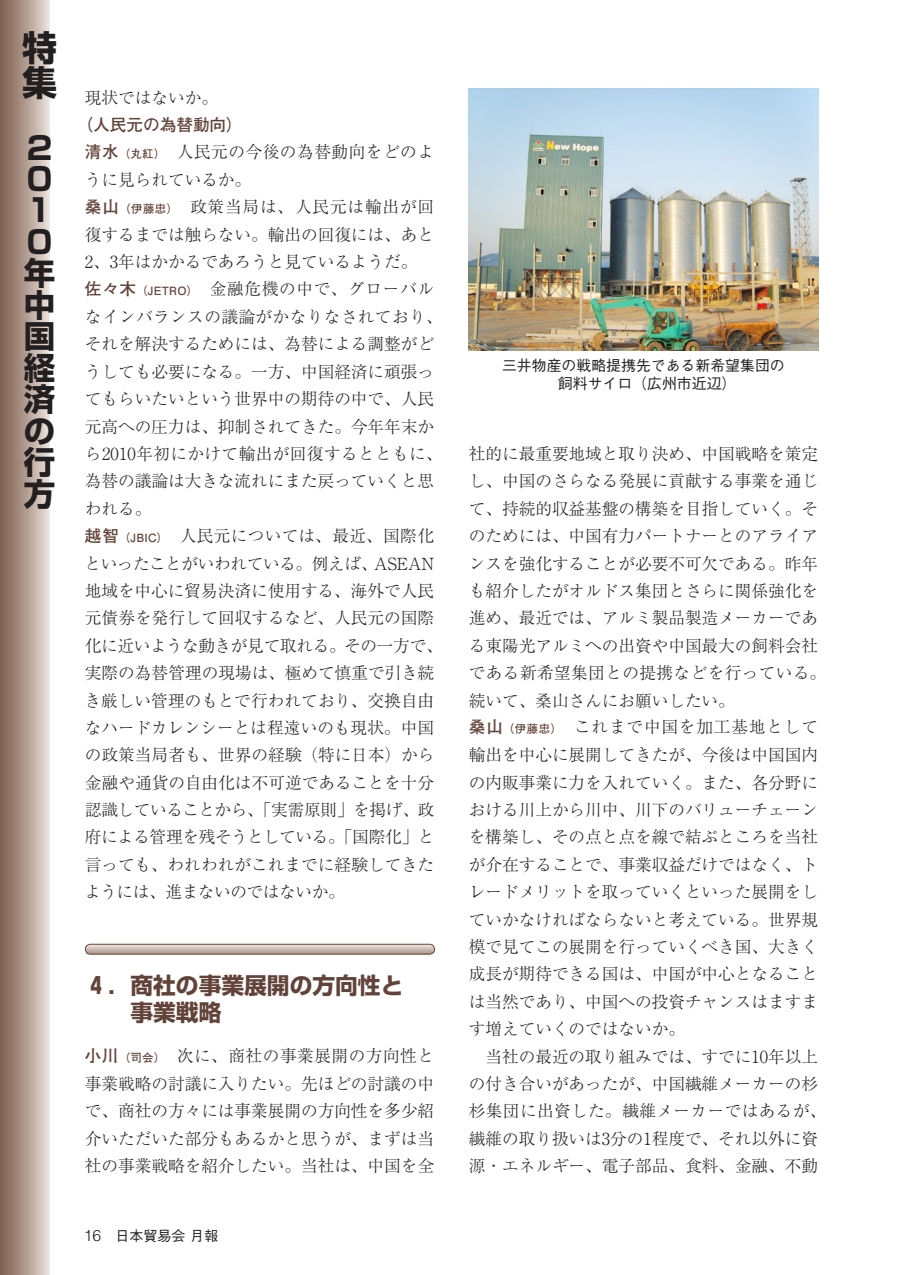
<style>
.page{position:relative;width:903px;height:1275px;background:#fff}
.page>*{position:absolute;margin:0;border:0;box-sizing:border-box;transform-origin:0 0}
.t1{font:700 35px/35px "Shin Go Pr 5";color:#231f20}
.t2{font:700 31.5px/31.5px "Shin Go Pr 5";color:#231f20}
.シンポジウム-タイトル大{font:700 22.75px/27.5px "Shin Go Pr 5";color:#624339}
.シンポジウム-本文{font:300 16.62px/27.5px "Ryumin Pr 5";color:#231f20}
.シンポジウム-本文-2{font:300 16.62px/28px "Ryumin Pr 5";letter-spacing:.035em;color:#231f20}
.シンポジウム-本文-3{font:700 16.62px "Futo Go B101 Pr 5";color:#624339}
.海外事情-本文{font:500 14.88px "Gothic BBB Pr 5";color:#231f20}
.t3{font:500 14px "Gothic BBB Pr 5";color:#231f20}
.s1{font-family:"Futo Go B101 Pr 5";font-weight:700;color:#624339}
.s2{font-family:"Futo Go B101 Pr 5";font-weight:700;font-size:11.38px;color:#624339}
.s3{font-family:"Helvetica";font-weight:300;font-size:15.75px}
</style>
<div class="page">
<div style="left:0;top:0;width:50px;height:1275px;background:linear-gradient(to right,#7b5a49,#e7ddd7)"></div>
<svg style="left:85px;top:944px;width:349px;height:10px;background:#cabab1"></svg>
<div style="left:85px;top:944px;width:350px;height:11px;border:1px solid #624339;border-radius:5px"></div>
<img style="left:469px;top:89px;width:349px;height:262px">
<h1 class="t1" style="left:22px;top:27px;width:36px">特集</h1>
<h2 class="t2" style="left:24px;top:130px;width:33px">２<br>０<br>１<br>０年中国経済の行方</h2>
<p class="シンポジウム-本文" style="left:85px;top:83px;width:134px">現状ではないか。</p>
<p class="シンポジウム-本文-3" style="left:77px;top:112px;width:168px">（人民元の為替動向）</p>
<p class="シンポジウム-本文-2" style="left:85px;top:137px;width:351px"><span class="s1">清水</span><span class="s2">（丸紅）</span>　人民元の今後の為替動向をどのように見られているか。</p>
<p class="シンポジウム-本文" style="left:85px;top:192px;width:351px;text-align:justify"><span class="s1">桑山</span><span class="s2">（伊藤忠）</span>　政策当局は、人民元は輸出が回復するまでは触らない。輸出の回復には、あと2、3年はかかるであろうと見ているようだ。</p>
<p class="シンポジウム-本文" style="left:85px;top:274px;width:359px"><span class="s1">佐々木</span><span class="s2">（JETRO）</span>　金融危機の中で、グローバルなインバランスの議論がかなりなされており、それを解決するためには、為替による調整がどうしても必要になる。一方、中国経済に頑張ってもらいたいという世界中の期待の中で、人民元高への圧力は、抑制されてきた。今年年末から2010年初にかけて輸出が回復するとともに、為替の議論は大きな流れにまた戻っていくと思われる。</p>
<p class="シンポジウム-本文" style="left:85px;top:520px;width:360px"><span class="s1">越智</span><span class="s2">（JBIC）</span>　人民元については、最近、国際化といったことがいわれている。例えば、ASEAN地域を中心に貿易決済に使用する、海外で人民元債券を発行して回収するなど、人民元の国際化に近いような動きが見て取れる。その一方で、実際の為替管理の現場は、極めて慎重で引き続き厳しい管理のもとで行われており、交換自由なハードカレンシーとは程遠いのも現状。中国の政策当局者も、世界の経験（特に日本）から金融や通貨の自由化は不可逆であることを十分認識していることから、「実需原則」を掲げ、政府による管理を残そうとしている。「国際化」と言っても、われわれがこれまでに経験してきたようには、進まないのではないか。</p>
<p class="シンポジウム-タイトル大" style="left:130px;top:970px;width:274px;text-indent:-46px">₄．商社の事業展開の方向性と事業戦略</p>
<p class="シンポジウム-本文" style="left:85px;top:1041px;width:351px;text-align:justify"><span class="s1">小川</span><span class="s2">（司会）</span>　次に、商社の事業展開の方向性と事業戦略の討議に入りたい。先ほどの討議の中で、商社の方々には事業展開の方向性を多少紹介いただいた部分もあるかと思うが、まずは当社の事業戦略を紹介したい。当社は、中国を全</p>
<p class="t3" style="left:84px;top:1224px;width:136px"><span class="s3">16</span>　日本貿易会 月報</p>
<p class="海外事情-本文" style="left:502px;top:354px;width:284px">三井物産の戦略提携先である新希望集団の</p>
<p class="海外事情-本文" style="left:558px;top:371px;width:180px">飼料サイロ（広州市近辺）</p>
<p class="シンポジウム-本文" style="left:469px;top:439px;width:359px">社的に最重要地域と取り決め、中国戦略を策定し、中国のさらなる発展に貢献する事業を通じて、持続的収益基盤の構築を目指していく。そのためには、中国有力パートナーとのアライアンスを強化することが必要不可欠である。昨年も紹介したがオルドス集団とさらに関係強化を進め、最近では、アルミ製品製造メーカーである東陽光アルミへの出資や中国最大の飼料会社である新希望集団との提携などを行っている。続いて、桑山さんにお願いしたい。</p>
<p class="シンポジウム-本文" style="left:469px;top:712px;width:351px;text-align:justify"><span class="s1">桑山</span><span class="s2">（伊藤忠）</span>　これまで中国を加工基地として輸出を中心に展開してきたが、今後は中国国内の内販事業に力を入れていく。また、各分野における川上から川中、川下のバリューチェーンを構築し、その点と点を線で結ぶところを当社が介在することで、事業収益だけではなく、トレードメリットを取っていくといった展開をしていかなければならないと考えている。世界規模で見てこの展開を行っていくべき国、大きく成長が期待できる国は、中国が中心となることは当然であり、中国への投資チャンスはますます増えていくのではないか。</p>
<p class="シンポジウム-本文" style="left:469px;top:1041px;width:359px">　当社の最近の取り組みでは、すでに10年以上の付き合いがあったが、中国繊維メーカーの杉杉集団に出資した。繊維メーカーではあるが、繊維の取り扱いは3分の1程度で、それ以外に資源・エネルギー、電子部品、食料、金融、不動</p>
</div>
